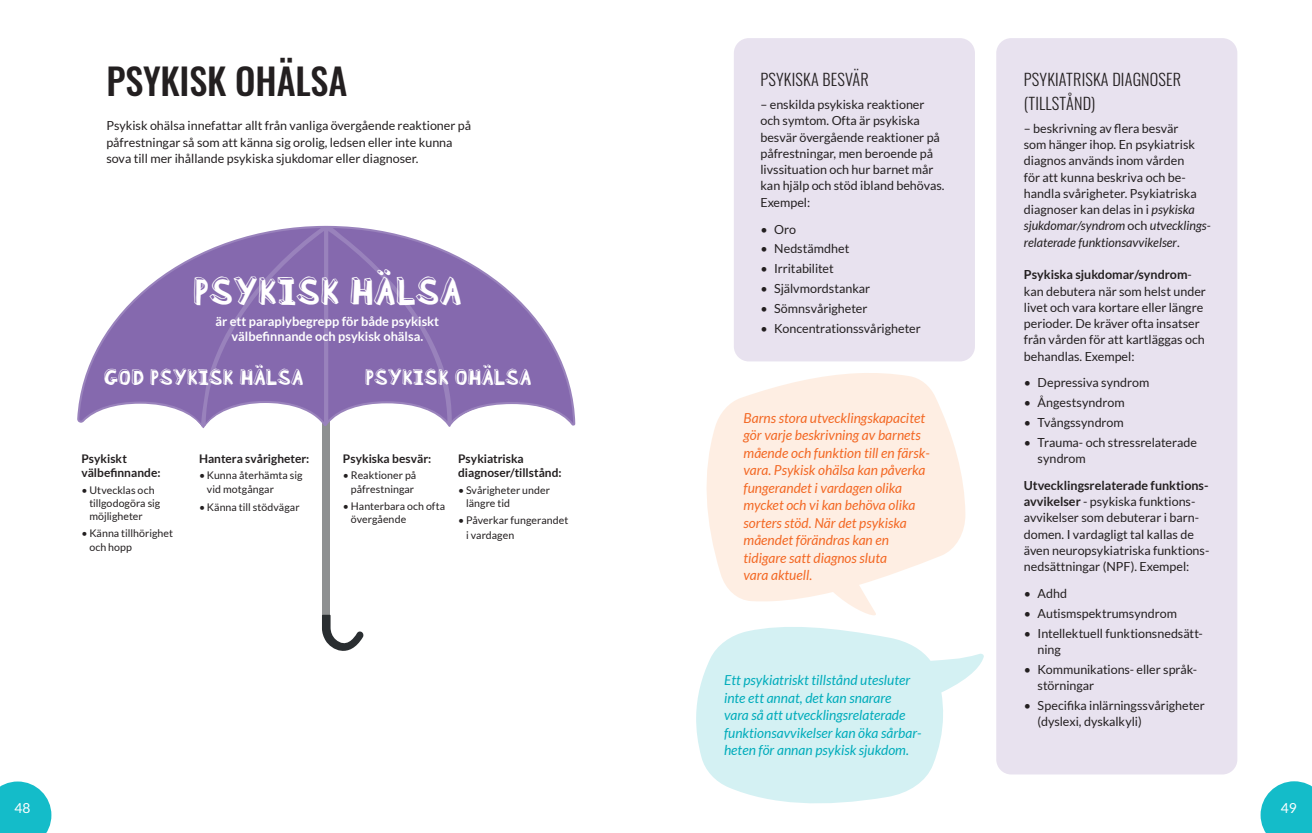
<style>
.page{position:relative;width:1312px;height:833px;background:#fff}
.page>*{position:absolute;margin:0;border:0;box-sizing:border-box;transform-origin:0 0}
.t1{font:37.25px "Blockhead OT Black Face";color:#fff}
.t2{font:500 36.25px "Oswald";letter-spacing:-.005em;color:#231f20}
.t3{font:21.25px "Blockhead OT Black Face";color:#fff}
.t4{font:300 16.25px/23.8px "Oswald";letter-spacing:.01em;color:#231f20}
.t5{font:italic 13.75px/17.5px "Lato";color:#f36824}
.t6{font:italic 13.75px/17.5px "Lato";color:#00acbb}
.t7{font:13.75px "Lato";color:#fff}
.t8{font:700 12.75px/15.4px "Lato";color:#fff;text-align:center}
.t9{font:12.5px/16.2px "Lato";color:#231f20}
.t10{font:700 11.88px/14.5px "Lato";color:#231f20}
.t11{font:10.62px/13.2px "Lato";letter-spacing:.005em;color:#231f20}
.s1{font-style:italic}
.s2{font-weight:700}
</style>
<div class="page">
<div style="left:733px;top:38px;width:241px;height:323px;background:#e8e2ef;border-radius:15px"></div>
<div style="left:996px;top:38px;width:240px;height:736px;background:#e8e2ef;border-radius:15px"></div>
<svg style="left:706px;top:373px;width:259px;height:242px;fill:#feeee3"></svg>
<svg style="left:696px;top:627px;width:287px;height:177px;fill:#d4f1f3"></svg>
<div style="left:322px;top:410px;width:8px;height:218px;background:#8e9091"></div>
<svg style="left:322px;top:615px;width:42px;height:36px"></svg>
<svg style="left:77px;top:226px;width:498px;height:202px;fill:#8569ae"></svg>
<svg style="left:0;top:781px;width:51px;height:52px"></svg>
<svg style="left:1260px;top:781px;width:51px;height:52px"></svg>
<h2 class="t2" style="left:106px;top:49px;width:242px">PSYKISK OHÄLSA</h2>
<p class="t9" style="left:106px;top:118px;width:366px">Psykisk ohälsa innefattar allt från vanliga övergående reaktioner på påfrestningar så som att känna sig orolig, ledsen eller inte kunna sova till mer ihållande psykiska sjukdomar eller diagnoser.</p>
<h1 class="t1" style="left:193px;top:258px;width:270px">PSYKISK HÄLSA</h1>
<p class="t8" style="left:215px;top:313px;width:225px">är ett paraplybegrepp för både psykiskt välbefinnande och psykisk ohälsa.</p>
<h3 class="t3" style="left:104px;top:359px;width:201px">GOD PSYKISK HÄLSA</h3>
<h3 class="t3" style="left:365px;top:359px;width:168px">PSYKISK OHÄLSA</h3>
<p class="t10" style="left:81px;top:451px;width:81px">Psykiskt välbefinnande:</p>
<p class="t11" style="left:89px;top:483px;width:72px;text-indent:-8px">• Utvecklas och tillgodogöra sig möjligheter</p>
<p class="t11" style="left:89px;top:527px;width:85px;text-indent:-8px">• Känna tillhörighet och hopp</p>
<p class="t10" style="left:199px;top:451px;width:112px">Hantera svårigheter:</p>
<p class="t11" style="left:207px;top:469px;width:97px;text-indent:-8px">• Kunna återhämta sig vid motgångar</p>
<p class="t11" style="left:199px;top:500px;width:102px">• Känna till stödvägar</p>
<p class="t10" style="left:343px;top:451px;width:90px">Psykiska besvär:</p>
<p class="t11" style="left:343px;top:469px;width:75px;text-align:center">• Reaktioner på påfrestningar</p>
<p class="t11" style="left:351px;top:499px;width:96px;text-indent:-8px">• Hanterbara och ofta övergående</p>
<p class="t10" style="left:458px;top:451px;width:105px">Psykiatriska diagnoser/tillstånd:</p>
<p class="t11" style="left:466px;top:483px;width:85px;text-indent:-8px">• Svårigheter under längre tid</p>
<p class="t11" style="left:466px;top:513px;width:104px;line-height:14.5px;text-indent:-8px">• Påverkar fungerandet i vardagen</p>
<h3 class="t4" style="left:760px;top:66px;width:110px">PSYKISKA BESVÄR</h3>
<p class="t9" style="left:760px;top:96px;width:185px">– enskilda psykiska reaktioner och symtom. Ofta är psykiska besvär övergående reaktioner på påfrestningar, men beroende på livssituation och hur barnet mår kan hjälp och stöd ibland behövas.<br>Exempel:</p>
<p class="t9" style="left:760px;top:221px;width:37px">• Oro</p>
<p class="t9" style="left:760px;top:241px;width:90px">• Nedstämdhet</p>
<p class="t9" style="left:760px;top:260px;width:75px">• Irritabilitet</p>
<p class="t9" style="left:760px;top:280px;width:111px">• Självmordstankar</p>
<p class="t9" style="left:760px;top:300px;width:108px">• Sömnsvårigheter</p>
<p class="t9" style="left:760px;top:320px;width:162px">• Koncentrationssvårigheter</p>
<p class="t5" style="left:743px;top:409px;width:186px">Barns stora utvecklingskapacitet gör varje beskrivning av barnets mående och funktion till en färsk&shy;vara. Psykisk ohälsa kan påverka fungerandet i vardagen olika mycket och vi kan behöva olika sorters stöd. När det psykiska måendet förändras kan en tidigare satt diagnos sluta<br>vara aktuell.</p>
<p class="t6" style="left:723px;top:671px;width:199px">Ett psykiatriskt tillstånd utesluter inte ett annat, det kan snarare<br>vara så att utvecklingsrelaterade funktionsavvikelser kan öka sårbar&shy;heten för annan psykisk sjukdom.</p>
<h3 class="t4" style="left:1023px;top:66px;width:159px">PSYKIATRISKA DIAGNOSER (TILLSTÅND)</h3>
<p class="t9" style="left:1023px;top:120px;width:187px">– beskrivning av flera besvär<br>som hänger ihop. En psykiatrisk diagnos används inom vården<br>för att kunna beskriva och be&shy;handla svårigheter. Psykiatriska diagnoser kan delas in i <span class="s1">psykiska sjukdomar/syndrom</span> och <span class="s1">utvecklings&shy;relaterade funktionsavvikelser</span>.</p>
<p class="t9" style="left:1023px;top:266px;width:183px"><span class="s2">Psykiska sjukdomar/syndrom&shy;</span>kan debutera när som helst under livet och vara kortare eller längre perioder. De kräver ofta insatser från vården för att kartläggas och behandlas. Exempel:</p>
<p class="t9" style="left:1023px;top:375px;width:127px">• Depressiva syndrom</p>
<p class="t9" style="left:1023px;top:394px;width:102px">• Ångestsyndrom</p>
<p class="t9" style="left:1023px;top:414px;width:101px">• Tvångssyndrom</p>
<p class="t9" style="left:1037px;top:434px;width:161px;text-indent:-14px">• Trauma- och stressrelaterade syndrom</p>
<p class="t9" style="left:1023px;top:477px;width:187px"><span class="s2">Utvecklingsrelaterade funktions&shy;avvikelser</span> - psykiska funktions&shy;avvikelser som debuterar i barn&shy;domen. I vardagligt tal kallas de även neuropsykiatriska funktions&shy;nedsättningar (NPF). Exempel:</p>
<p class="t9" style="left:1023px;top:585px;width:45px">• Adhd</p>
<p class="t9" style="left:1023px;top:605px;width:155px">• Autismspektrumsyndrom</p>
<p class="t9" style="left:1037px;top:625px;width:166px;text-indent:-14px">• Intellektuell funktionsnedsätt&shy;ning</p>
<p class="t9" style="left:1037px;top:661px;width:161px;text-indent:-14px">• Kommunikations- eller språk&shy;störningar</p>
<p class="t9" style="left:1037px;top:697px;width:169px;text-indent:-14px">• Specifika inlärningssvårigheter (dyslexi, dyskalkyli)</p>
<p class="t7" style="left:14px;top:800px;width:17px">48</p>
<p class="t7" style="left:1280px;top:800px;width:17px">49</p>
</div>
